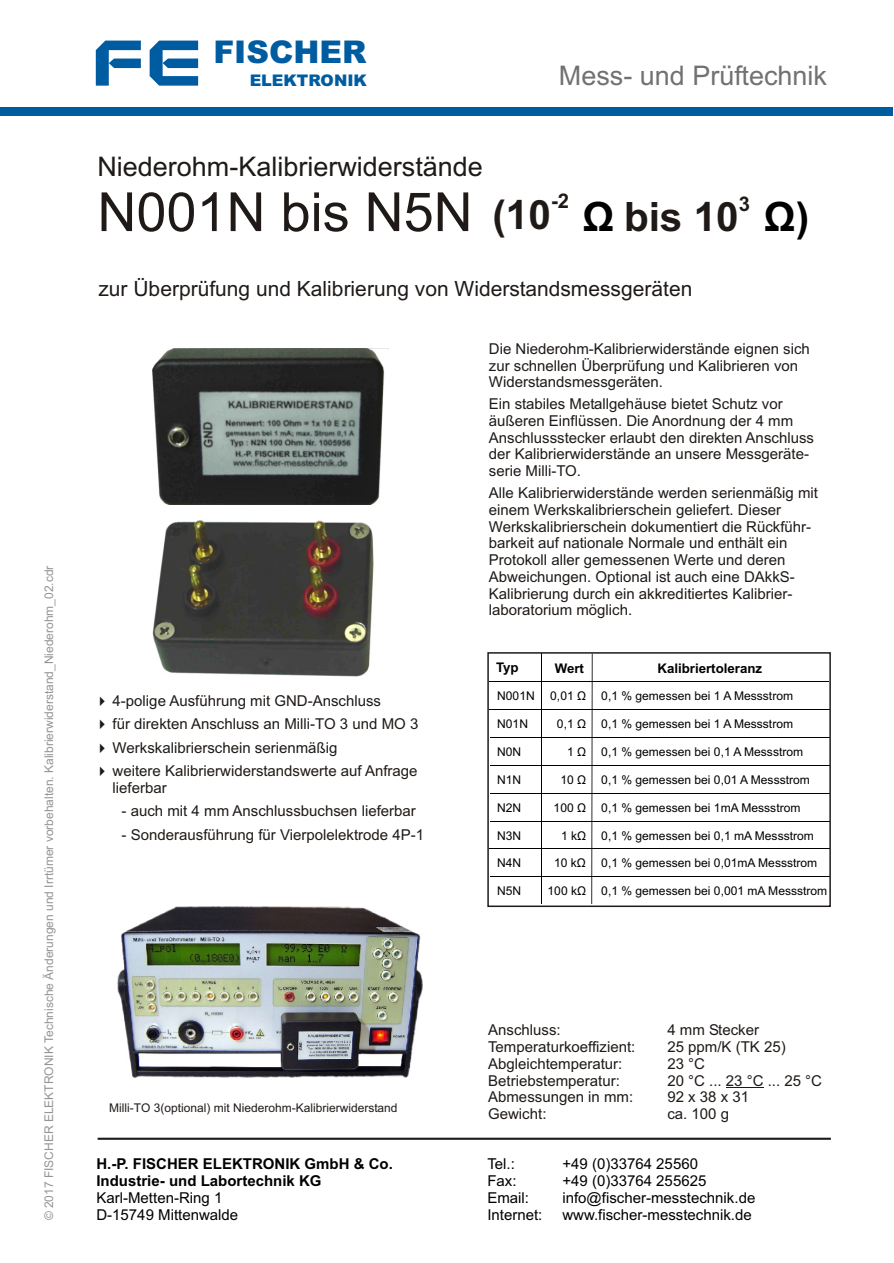
<style>
.page{position:relative;width:894px;height:1263px;background:#fff}
.page>*{position:absolute;margin:0;border:0;box-sizing:border-box;transform-origin:0 0}
.t1{font:54px "Arial";color:#1f1a17}
.t2{font:700 40.5px "Arial";color:#1f1a17}
.t3{font:700 40.5px "Arial";color:#000}
.t4{font:900 31.35px "Arial";color:#005ca1}
.t5{font:27px "Arial";color:#1f1a17}
.t6{font:27px "Arial";color:#737070}
.t7{font:21px "Arial";color:#1f1a17}
.t8{font:700 20.25px "Arial";color:#1f1a17}
.t9{font:900 16.05px "Arial";color:#005ca1}
.t10{font:15px/16.8px "Arial";color:#1f1a17}
.t11{font:15px/16.8px "Arial";color:#000}
.t12{font:700 15px/16.8px "Arial";color:#000}
.t13{font:700 13.35px "Arial";color:#000}
.t14{font:12px "Arial";color:#000}
.t15{font:12px "Arial";color:#969494}
.t16{font:12px "Arial";color:#1f1a17}
.s1{font-family:"Arial Unicode MS"}
.s2{font-weight:700;font-size:40.5px}
.s3{color:#000}
</style>
<div class="page">
<svg style="left:96px;top:41px;width:45px;height:45px"></svg>
<svg style="left:150px;top:41px;width:48px;height:45px"></svg>
<div style="left:0;top:107px;width:893px;height:8px;background:#005ca1"></div>
<hr style="left:98px;top:1138px;width:733px;height:2px;background:#1f1a17">
<hr style="left:591px;top:654px;width:2px;height:250px;background:#000">
<hr style="left:490px;top:681px;width:339px;height:1px;background:#000">
<hr style="left:490px;top:709px;width:340px;height:1px;background:#000">
<hr style="left:490px;top:737px;width:340px;height:1px;background:#000">
<hr style="left:490px;top:765px;width:340px;height:1px;background:#000">
<hr style="left:490px;top:793px;width:340px;height:1px;background:#000">
<hr style="left:490px;top:821px;width:340px;height:1px;background:#000">
<hr style="left:490px;top:848px;width:340px;height:1px;background:#000">
<hr style="left:490px;top:876px;width:340px;height:1px;background:#000">
<hr style="left:541px;top:653px;width:1px;height:251px;background:#000">
<div style="left:487px;top:652px;width:344px;height:255px;border:2px solid #1f1a17"></div>
<hr style="left:726px;top:1087px;width:38px;height:1px;background:#1f1a17">
<img style="left:153px;top:348px;width:235px;height:156px">
<img style="left:153px;top:520px;width:220px;height:157px">
<img style="left:118px;top:907px;width:305px;height:170px">
<p class="t15" style="left:44px;top:1220px;width:656px;rotate:-90deg"><span class="s1">©</span> 2017 FISCHER ELEKTRONIK Technische Änderungen und Irrtümer vorbehalten. Kalibrierwiderstand_Niederohm_02.cdr</p>
<h3 class="t4" style="left:213px;top:41px;width:155px">FISCHER</h3>
<p class="t9" style="left:250px;top:74px;width:119px">ELEKTRONIK</p>
<h3 class="t6" style="left:559px;top:66px;width:270px">Mess- und Prüftechnik</h3>
<h3 class="t5" style="left:97px;top:157px;width:387px">Niederohm-Kalibrierwiderstände</h3>
<h1 class="t1" style="left:97px;top:192px;width:455px">N001N bis N5N <span class="s2">(10</span></h1>
<h2 class="t2" style="left:582px;top:202px;width:158px"><span class="s3">Ù</span> bis 10</h2>
<h2 class="t3" style="left:763px;top:202px;width:47px">Ù)</h2>
<h3 class="t7" style="left:98px;top:281px;width:595px">zur Überprüfung und Kalibrierung von Widerstandsmessgeräten</h3>
<h3 class="t8" style="left:551px;top:194px;width:20px">-2</h3>
<h3 class="t8" style="left:739px;top:196px;width:13px">3</h3>
<p class="t10" style="left:489px;top:342px;width:323px">Die Niederohm-Kalibrierwiderstände eignen sich zur schnellen Überprüfung und Kalibrieren von<br>Widerstandsmessgeräten.</p>
<p class="t10" style="left:489px;top:397px;width:327px">Ein stabiles Metallgehäuse bietet Schutz vor äußeren Einflüssen. Die Anordnung der 4 mm Anschlussstecker erlaubt den direkten Anschluss der Kalibrierwiderstände an unsere Messgeräte&shy;serie Milli-TO.</p>
<p class="t10" style="left:489px;top:486px;width:331px">Alle Kalibrierwiderstände werden serienmäßig mit einem Werkskalibrierschein geliefert. Dieser Werkskalibrierschein dokumentiert die Rückführ&shy;barkeit auf nationale Normale und enthält ein Protokoll aller gemessenen Werte und deren Abweichungen. Optional ist auch eine DAkkS-Kalibrierung durch ein akkreditiertes Kalibrier&shy;laboratorium möglich.</p>
<p class="t10" style="left:95px;top:693px;width:288px">✔ 4-polige Ausführung mit GND-Anschluss</p>
<p class="t10" style="left:95px;top:717px;width:325px">✔ für direkten Anschluss an Milli-TO 3 und MO 3</p>
<p class="t10" style="left:95px;top:740px;width:244px">✔ Werkskalibrierschein serienmäßig</p>
<p class="t10" style="left:113px;top:764px;width:306px;text-indent:-18px">✔ weitere Kalibrierwiderstandswerte auf Anfrage lieferbar</p>
<p class="t10" style="left:122px;top:804px;width:296px">- auch mit 4 mm Anschlussbuchsen lieferbar</p>
<p class="t10" style="left:122px;top:827px;width:304px">- Sonderausführung für Vierpolelektrode 4P-1</p>
<p class="t16" style="left:109px;top:1103px;width:290px">Milli-TO 3(optional) mit Niederohm-Kalibrierwiderstand</p>
<p class="t12" style="left:96px;top:1157px;width:298px">H.-P. FISCHER ELEKTRONIK GmbH &amp; Co.<br>Industrie- und Labortechnik KG</p>
<p class="t11" style="left:96px;top:1190px;width:143px">Karl-Metten-Ring 1<br>D-15749 Mittenwalde</p>
<p class="t13" style="left:496px;top:663px;width:24px">Typ</p>
<p class="t13" style="left:555px;top:663px;width:31px">Wert</p>
<p class="t13" style="left:657px;top:663px;width:106px">Kalibriertoleranz</p>
<p class="t14" style="left:497px;top:692px;width:39px">N001N</p>
<p class="t14" style="left:601px;top:692px;width:193px">0,1 % gemessen bei 1 A Messstrom</p>
<p class="t14" style="left:550px;top:692px;width:37px">0,01 Ù</p>
<p class="t14" style="left:497px;top:720px;width:32px">N01N</p>
<p class="t14" style="left:601px;top:720px;width:193px">0,1 % gemessen bei 1 A Messstrom</p>
<p class="t14" style="left:557px;top:720px;width:31px">0,1 Ù</p>
<p class="t14" style="left:497px;top:748px;width:26px">N0N</p>
<p class="t14" style="left:601px;top:748px;width:203px">0,1 % gemessen bei 0,1 A Messstrom</p>
<p class="t14" style="left:567px;top:748px;width:21px">1 Ù</p>
<p class="t14" style="left:497px;top:776px;width:26px">N1N</p>
<p class="t14" style="left:601px;top:776px;width:210px">0,1 % gemessen bei 0,01 A Messstrom</p>
<p class="t14" style="left:560px;top:776px;width:27px">10 Ù</p>
<p class="t14" style="left:497px;top:803px;width:26px">N2N</p>
<p class="t14" style="left:601px;top:803px;width:201px">0,1 % gemessen bei 1mA Messstrom</p>
<p class="t14" style="left:554px;top:803px;width:34px">100 Ù</p>
<p class="t14" style="left:497px;top:831px;width:26px">N3N</p>
<p class="t14" style="left:601px;top:831px;width:214px">0,1 % gemessen bei 0,1 mA Messstrom</p>
<p class="t14" style="left:561px;top:831px;width:27px">1 kÙ</p>
<p class="t14" style="left:497px;top:859px;width:26px">N4N</p>
<p class="t14" style="left:601px;top:859px;width:217px">0,1 % gemessen bei 0,01mA Messstrom</p>
<p class="t14" style="left:554px;top:859px;width:33px">10 kÙ</p>
<p class="t14" style="left:497px;top:886px;width:26px">N5N</p>
<p class="t14" style="left:601px;top:886px;width:227px">0,1 % gemessen bei 0,001 mA Messstrom</p>
<p class="t14" style="left:548px;top:886px;width:40px">100 kÙ</p>
<p class="t10" style="left:488px;top:1023px;width:74px">Anschluss:</p>
<p class="t10" style="left:667px;top:1023px;width:93px">4 mm Stecker</p>
<p class="t10" style="left:488px;top:1040px;width:149px">Temperaturkoeffizient:</p>
<p class="t10" style="left:667px;top:1040px;width:120px">25 ppm/K (TK 25)</p>
<p class="t10" style="left:488px;top:1057px;width:136px">Abgleichtemperatur:</p>
<p class="t10" style="left:667px;top:1057px;width:39px">23 °C</p>
<p class="t10" style="left:488px;top:1073px;width:133px">Betriebstemperatur:</p>
<p class="t10" style="left:667px;top:1073px;width:156px">20 °C ... 23 °C ... 25 °C</p>
<p class="t10" style="left:488px;top:1090px;width:147px">Abmessungen in mm:</p>
<p class="t10" style="left:667px;top:1090px;width:83px">92 x 38 x 31</p>
<p class="t10" style="left:488px;top:1107px;width:60px">Gewicht:</p>
<p class="t10" style="left:667px;top:1107px;width:63px">ca. 100 g</p>
<p class="t11" style="left:487px;top:1157px;width:29px">Tel.:</p>
<p class="t11" style="left:562px;top:1157px;width:137px">+49 (0)33764 25560</p>
<p class="t11" style="left:487px;top:1174px;width:31px">Fax:</p>
<p class="t11" style="left:562px;top:1174px;width:145px">+49 (0)33764 255625</p>
<p class="t11" style="left:487px;top:1191px;width:43px">Email:</p>
<p class="t11" style="left:562px;top:1191px;width:194px">info@fischer-messtechnik.de</p>
<p class="t11" style="left:487px;top:1207px;width:57px">Internet:</p>
<p class="t11" style="left:562px;top:1207px;width:191px">www.fischer-messtechnik.de</p>
</div>
